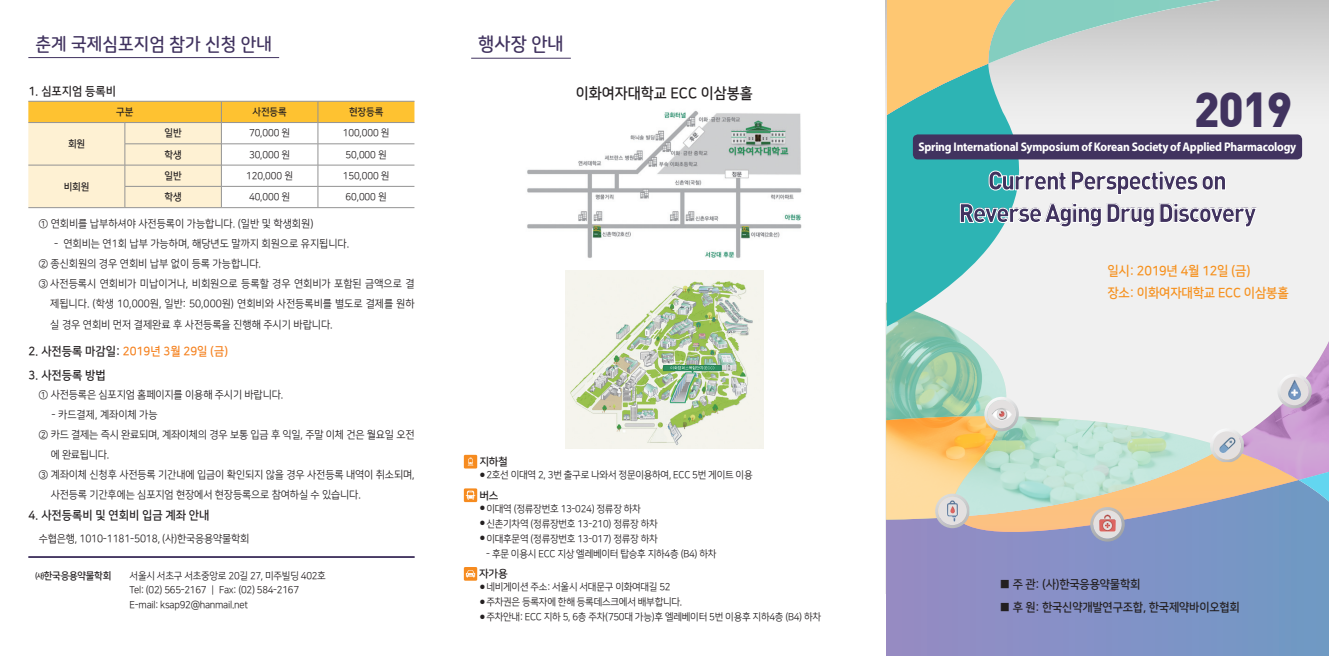
<style>
.page{position:relative;width:1329px;height:656px;background:#fff}
.page>*{position:absolute;margin:0;border:0;box-sizing:border-box;transform-origin:0 0}
.t1{font:48px "Dinbla";color:#41335f;scale:.95 1}
.t2{font:26.25px "Dinbla";letter-spacing:-.06em;color:#41335f;scale:.92 1}
.t3{font:18.75px "Nanum Square Round B";color:#41335f;scale:.95 1}
.t4{font:18.12px "Nanum Square Round B";color:#41335f;scale:.95 1}
.t5{font:15px "Nanum Square B";color:#231f20;scale:.95 1}
.t6{font:13.12px "Nanum Square B";letter-spacing:-.015em;color:#f6911e;scale:.95 1}
.t7{font:700 12.5px "Myriad Pro";letter-spacing:-.02em;color:#fff;scale:.93 1}
.t8{font:11.88px "Nanum Square B";letter-spacing:-.015em;color:#231f20;scale:.95 1}
.t9{font:11.88px "Nanum Square B";color:#f58220;scale:.95 1}
.t10{font:10.62px/20.2px "Nanum Square R";letter-spacing:-.01em;color:#231f20;scale:.95 1}
.t11{font:10.62px "Nanum Square B";letter-spacing:-.025em;color:#231f20}
.표내용{font:10px/14.5px "Nanum Square R";letter-spacing:-.025em;color:#231f20;scale:.95 1}
.표볼드{font:10px "Nanum Square B";letter-spacing:-.01em;color:#231f20;scale:.95 1}
.s1{color:#231f20}
.s2{font-size:6.25px}
</style>
<div class="page">
<img style="left:886px;top:0;width:443px;height:302px">
<svg style="left:886px;top:541px;width:443px;height:115px;background:#8391c4"></svg>
<svg style="left:956px;top:541px;width:343px;height:16px;background:#8192c5"></svg>
<svg style="left:887px;top:115px;width:172px;height:187px"></svg>
<svg style="left:887px;top:0;width:333px;height:115px;background:#cad2b9"></svg>
<hr style="left:28px;top:556px;width:387px;height:1px;background:#41335f">
<hr style="left:28px;top:557px;width:387px;height:1px;background:#41335f">
<svg style="left:28px;top:101px;width:386px;height:107px"></svg>
<img style="left:527px;top:110px;width:275px;height:148px">
<img style="left:566px;top:270px;width:197px;height:178px">
<div style="left:464px;top:455px;width:13px;height:13px;background:#f68b1f"></div>
<svg style="left:468px;top:457px;width:5px;height:8px"></svg>
<div style="left:464px;top:488px;width:13px;height:14px;background:#f68b1f"></div>
<svg style="left:466px;top:490px;width:9px;height:10px"></svg>
<svg style="left:464px;top:567px;width:13px;height:13px"></svg>
<svg style="left:466px;top:570px;width:9px;height:7px"></svg>
<hr style="left:28px;top:57px;width:251px;height:1px;background:#41335f">
<hr style="left:471px;top:58px;width:100px;height:1px;background:#41335f">
<svg style="left:886px;top:302px;width:443px;height:239px"></svg>
<div style="left:913px;top:134px;width:389px;height:25px;background:#41335f;border-radius:5px"></div>
<svg style="left:988px;top:170px;width:238px;height:25px"></svg>
<svg style="left:959px;top:203px;width:298px;height:25px"></svg>
<p class="t4" style="left:35px;top:34px;width:251px">춘계 국제심포지엄 참가 신청 안내</p>
<p class="t3" style="left:478px;top:34px;width:91px">행사장 안내</p>
<p class="t8" style="left:28px;top:85px;width:94px">1. 심포지엄 등록비</p>
<p class="표볼드" style="left:68px;top:138px;width:20px">회원</p>
<p class="표볼드" style="left:116px;top:107px;width:20px">구분</p>
<p class="표볼드" style="left:252px;top:107px;width:38px">사전등록</p>
<p class="표볼드" style="left:349px;top:107px;width:38px">현장등록</p>
<p class="표볼드" style="left:165px;top:128px;width:20px">일반</p>
<p class="표내용" style="left:249px;top:126px;width:45px">70,000 원</p>
<p class="표내용" style="left:343px;top:126px;width:51px">100,000 원</p>
<p class="표볼드" style="left:165px;top:149px;width:20px">학생</p>
<p class="표내용" style="left:249px;top:147px;width:45px">30,000 원</p>
<p class="표내용" style="left:346px;top:147px;width:45px">50,000 원</p>
<p class="t5" style="left:576px;top:85px;width:187px">이화여자대학교 ECC 이삼봉홀</p>
<p class="표볼드" style="left:165px;top:170px;width:20px">일반</p>
<p class="표내용" style="left:246px;top:169px;width:51px">120,000 원</p>
<p class="표내용" style="left:343px;top:169px;width:51px">150,000 원</p>
<p class="표볼드" style="left:165px;top:192px;width:20px">학생</p>
<p class="표내용" style="left:249px;top:190px;width:45px">40,000 원</p>
<p class="표내용" style="left:346px;top:190px;width:45px">60,000 원</p>
<p class="t10" style="left:39px;top:214px;width:290px">① 연회비를 납부하셔야 사전등록이 가능합니다. (일반 및 학생회원)</p>
<p class="t10" style="left:54px;top:234px;width:312px">- 연회비는 연1회 납부 가능하며, 해당년도 말까지 회원으로 유지됩니다.</p>
<p class="t10" style="left:39px;top:254px;width:235px">② 종신회원의 경우 연회비 납부 없이 등록 가능합니다.</p>
<p class="t10" style="left:50px;top:274px;width:385px;text-align:justify;text-indent:-11px">③ 사전등록시 연회비가 미납이거나, 비회원으로 등록할 경우 연회비가 포함된 금액으로 결 제됩니다. (학생 10,000원, 일반: 50,000원) 연회비와 사전등록비를 별도로 결제를 원하 실 경우 연회비 먼저 결제완료 후 사전등록을 진행해 주시기 바랍니다.</p>
<p class="t9" style="left:28px;top:345px;width:212px"><span class="s1">2. 사전등록 마감일:</span> 2019년 3월 29일 (금)</p>
<p class="t8" style="left:28px;top:369px;width:83px">3. 사전등록 방법</p>
<p class="t10" style="left:39px;top:384px;width:259px">① 사전등록은 심포지엄 홈페이지를 이용해 주시기 바랍니다.</p>
<p class="t10" style="left:52px;top:404px;width:113px">- 카드결제, 계좌이체 가능</p>
<p class="t10" style="left:51px;top:425px;width:385px;text-indent:-12px">② 카드 결제는 즉시 완료되며, 계좌이체의 경우 보통 입금 후 익일, 주말 이체 건은 월요일 오전 에 완료됩니다.</p>
<p class="t10" style="left:51px;top:465px;width:385px;text-indent:-12px">③ 계좌이체 신청후 사전등록 기간내에 입금이 확인되지 않을 경우 사전등록 내역이 취소되며, 사전등록 기간후에는 심포지엄 현장에서 현장등록으로 참여하실 수 있습니다.</p>
<p class="t8" style="left:28px;top:509px;width:192px">4. 사전등록비 및 연회비 입금 계좌 안내</p>
<p class="t10" style="left:39px;top:528px;width:223px">수협은행, 1010-1181-5018, (사)한국응용약물학회</p>
<p class="표볼드" style="left:35px;top:570px;width:81px">㈔한국응용약물학회</p>
<p class="표내용" style="left:130px;top:568px;width:208px">서울시 서초구 서초중앙로 20길 27, 미주빌딩 402호<br>Tel: (02) 565-2167 ｜ Fax: (02) 584-2167</p>
<p class="표내용" style="left:130px;top:597px;width:126px">E-mail: ksap92@hanmail.net</p>
<p class="표볼드" style="left:64px;top:181px;width:29px">비회원</p>
<p class="t11" style="left:479px;top:456px;width:30px">지하철</p>
<p class="표내용" style="left:480px;top:468px;width:289px"><span class="s2">●</span> 2호선 이대역 2, 3번 출구로 나와서 정문이용하여, ECC 5번 게이트 이용</p>
<p class="t11" style="left:479px;top:489px;width:21px">버스</p>
<p class="표내용" style="left:480px;top:501px;width:171px"><span class="s2">●</span> 이대역 (정류장번호 13-024) 정류장 하차</p>
<p class="표내용" style="left:480px;top:516px;width:189px"><span class="s2">●</span> 신촌기차역 (정류장번호 13-210) 정류장 하차</p>
<p class="표내용" style="left:480px;top:531px;width:189px"><span class="s2">●</span> 이대후문역 (정류장번호 13-017) 정류장 하차</p>
<p class="표내용" style="left:486px;top:546px;width:244px">- 후문 이용시 ECC 지상 엘레베이터 탑승후 지하4층 (B4) 하차</p>
<p class="t11" style="left:479px;top:568px;width:30px">자가용</p>
<p class="표내용" style="left:480px;top:580px;width:202px"><span class="s2">●</span> 네비게이션 주소: 서울시 서대문구 이화여대길 52</p>
<p class="표내용" style="left:480px;top:595px;width:215px"><span class="s2">●</span> 주차권은 등록자에 한해 등록데스크에서 배부합니다.</p>
<p class="표내용" style="left:480px;top:610px;width:361px"><span class="s2">●</span> 주차안내: ECC 지하 5, 6층 주차(750대 가능)후 엘레베이터 5번 이용후 지하4층 (B4) 하차</p>
<p class="t1" style="left:1194px;top:77px;width:105px">2019</p>
<p class="t7" style="left:918px;top:138px;width:408px">Spring International Symposium of Korean Society of Applied Pharmacology</p>
<p class="t2" style="left:988px;top:163px;width:261px">Current Perspectives on</p>
<p class="t2" style="left:958px;top:195px;width:325px">Reverse Aging Drug Discovery</p>
<p class="t6" style="left:1107px;top:263px;width:152px">일시: 2019년 4월 12일 (금)</p>
<p class="t6" style="left:1107px;top:286px;width:192px">장소: 이화여자대학교 ECC 이삼봉홀</p>
<p class="t8" style="left:1000px;top:578px;width:149px">■ 주 관: (사)한국응용약물학회</p>
<p class="t8" style="left:1000px;top:600px;width:254px">■ 후 원: 한국신약개발연구조합, 한국제약바이오협회</p>
</div>
